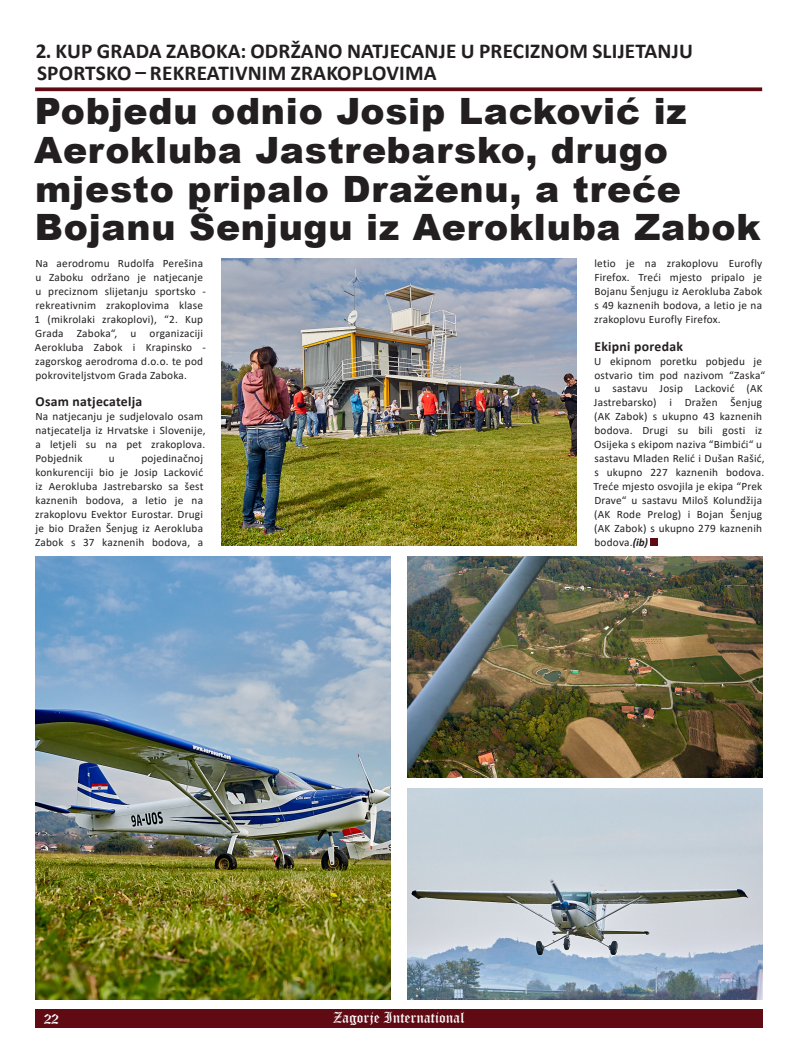
<style>
.page{position:relative;width:798px;height:1063px;background:#fff}
.page>*{position:absolute;margin:0;border:0;box-sizing:border-box;transform-origin:0 0}
.t1{font:900 36.25px/38.8px "Arial";letter-spacing:.02em;color:#231f20}
.t2{font:700 21.25px/22.5px "Calibri";letter-spacing:.01em;color:#231f20}
.t3{font:15px "Old English Text";color:#fff}
.t4{font:700 13.75px "Calibri";letter-spacing:.02em;color:#231f20}
.t5{font:11.25px/13.9px "Calibri";letter-spacing:.02em;color:#231f20}
.s1{font-weight:700;font-style:italic}
</style>
<div class="page">
<div style="left:35px;top:1009px;width:727px;height:19px;background:#600a14"></div>
<svg style="left:35px;top:87px;width:726px;height:4px;background:#70232c"></svg>
<div style="left:649px;top:539px;width:7px;height:7px;background:#600a14"></div>
<img style="left:221px;top:259px;width:355px;height:287px">
<img style="left:35px;top:556px;width:355px;height:443px">
<img style="left:407px;top:556px;width:355px;height:222px">
<img style="left:407px;top:788px;width:355px;height:211px">
<p class="t2" style="left:36px;top:39px;width:658px">2. KUP GRADA ZABOKA: ODRŽANO NATJECANJE U PRECIZNOM SLIJETANJU<br>SPORTSKO – REKREATIVNIM ZRAKOPLOVIMA</p>
<p class="t1" style="left:34px;top:91px;width:727px">Pobjedu odnio Josip Lacković iz<br>Aerokluba Jastrebarsko, drugo mjesto pripalo Draženu, a treće<br>Bojanu Šenjugu iz Aerokluba Zabok</p>
<p class="t5" style="left:35px;top:256px;width:173px">Na aerodromu Rudolfa Perešina u Zaboku održano je natjecanje u preciznom slijetanju sportsko - rekreativnim zrakoplovima klase<br>1 (mikrolaki zrakoplovi), “2. Kup<br>Grada Zaboka“, u organizaciji<br>Aerokluba Zabok i Krapinsko - zagorskog aerodroma d.o.o. te pod pokroviteljstvom Grada Zaboka.</p>
<p class="t4" style="left:35px;top:392px;width:108px">Osam natjecatelja</p>
<p class="t5" style="left:35px;top:409px;width:172px">Na natjecanju je sudjelovalo osam natjecatelja iz Hrvatske i Slovenije, a letjeli su na pet zrakoplova.<br>Pobjednik</p>
<p class="t5" style="left:594px;top:256px;width:169px;text-align:justify">letio je na zrakoplovu Eurofly Firefox. Treći mjesto pripalo je Bojanu Šenjugu iz Aerokluba Zabok s 49 kaznenih bodova, a letio je na zrakoplovu Eurofly Firefox.</p>
<p class="t4" style="left:594px;top:336px;width:90px">Ekipni poredak</p>
<p class="t5" style="left:593px;top:354px;width:173px">U ekipnom poretku pobjedu je ostvario tim pod nazivom “Zaska“ u sastavu Josip Lacković (AK<br>Jastrebarsko) i Dražen Šenjug (AK Zabok) s ukupno 43 kaznenih bodova. Drugi su bili gosti iz<br>Osijeka s ekipom naziva “Bimbići“ u sastavu Mladen Relić i Dušan Rašić, s ukupno 227 kaznenih bodova.<br>Treće mjesto osvojila je ekipa “Prek<br>Drave“ u sastavu Miloš Kolundžija (AK Rode Prelog) i Bojan Šenjug (AK Zabok) s ukupno 279 kaznenih bodova.<span class="s1">(ib)</span></p>
<p class="t5" style="left:35px;top:451px;width:170px;text-align:justify;text-indent:106px">pojedinačnoj konkurenciji bio je Josip Lacković iz Aerokluba Jastrebarsko sa šest kaznenih bodova, a letio je na zrakoplovu Evektor Eurostar. Drugi je bio Dražen Šenjug iz Aerokluba Zabok s 37 kaznenih bodova, a</p>
<p class="t5" style="left:109px;top:451px;width:7px">u</p>
<h3 class="t3" style="left:44px;top:1009px;width:17px">22</h3>
<h3 class="t3" style="left:333px;top:1008px;width:133px">Zagorje International</h3>
</div>
